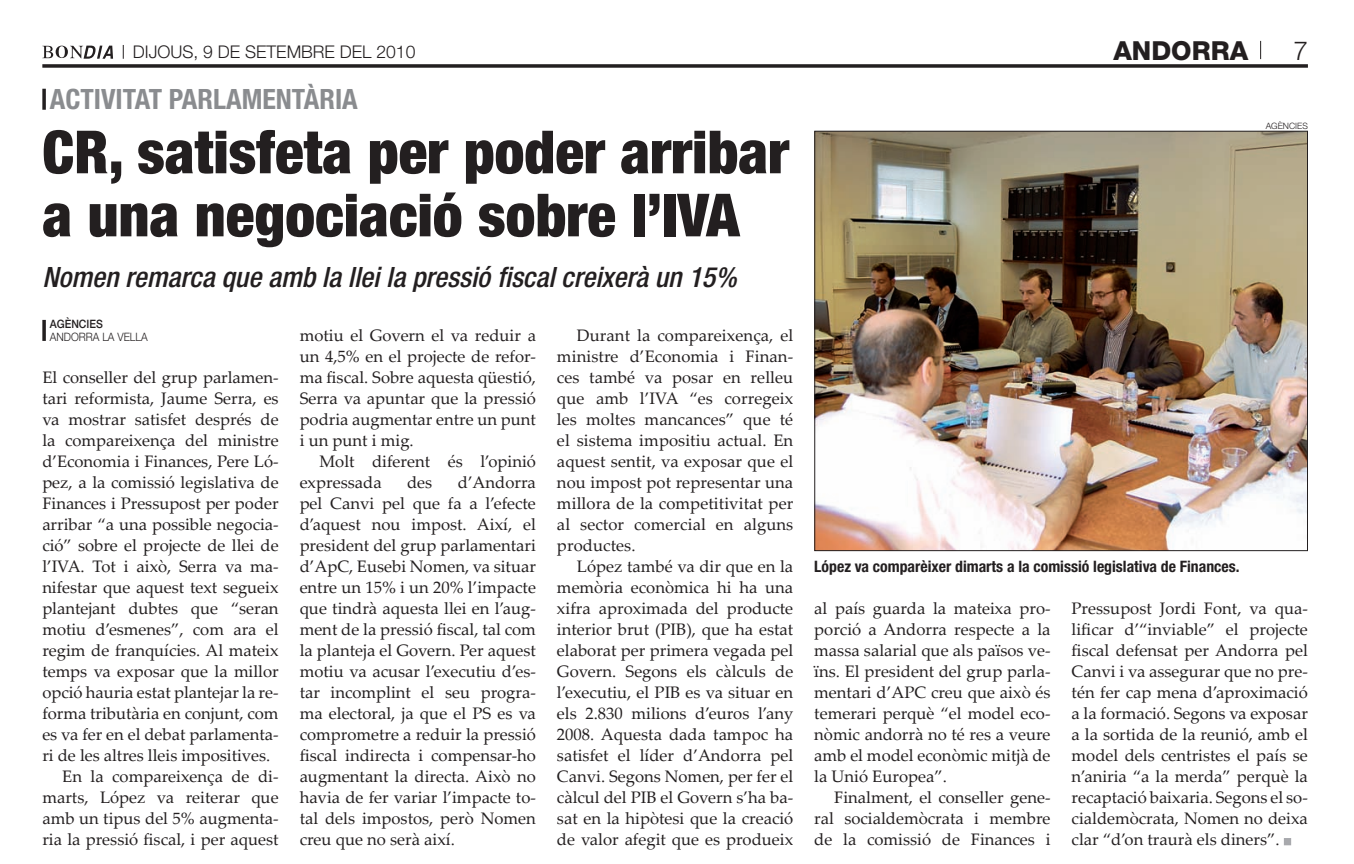
<style>
.page{position:relative;width:1354px;height:864px;background:#fff}
.page>*{position:absolute;margin:0;border:0;box-sizing:border-box;transform-origin:0 0}
.t1{font:900 condensed 59.5px/63px "Helvetica Neue LT Std";color:#231f20}
.t2{font:italic 500 condensed 28px "Helvetica Neue LT Std";color:#231f20}
.t3{font:700 condensed 28px "Helvetica Neue LT Std";color:#8a8c8f}
.t4{font:800 26.25px "Helvetica Neue LT Std";color:#231f20}
.t5{font:300 26.25px "Helvetica Neue LT Std";color:#231f20}
.t6{font:300 17.5px "Helvetica Neue LT Std";color:#231f20}
.t7{font:16.62px/21px "Palatino Linotype";color:#231f20;text-align:justify}
.t8{font:700 condensed 15.75px "Helvetica Neue LT Std";color:#231f20}
.t9{font:300 11.55px/12.2px "Helvetica Neue LT Std";color:#231f20;scale:.91 1}
.t10{font:300 8.75px "Helvetica Neue LT Std";color:#231f20}
.s1{font-weight:500}
</style>
<div class="page">
<svg style="left:42px;top:64px;width:1265px;height:4px;background:#3d3a3b"></svg>
<svg style="left:42px;top:46px;width:71px;height:13px"></svg>
<svg style="left:1260px;top:41px;width:1px;height:18px"></svg>
<svg style="left:123px;top:45px;width:1px;height:14px"></svg>
<svg style="left:1283px;top:838px;width:8px;height:7px"></svg>
<img style="left:816px;top:133px;width:489px;height:416px">
<svg style="left:42px;top:320px;width:4px;height:21px"></svg>
<svg style="left:42px;top:89px;width:4px;height:21px"></svg>
<p class="t6" style="left:133px;top:41px;width:284px">DIJOUS, 9 DE SETEMBRE DEL 2010</p>
<p class="t4" style="left:1113px;top:35px;width:136px">ANDORRA</p>
<p class="t5" style="left:1293px;top:34px;width:16px">7</p>
<p class="t3" style="left:50px;top:82px;width:309px">ACTIVITAT PARLAMENTàRIA</p>
<p class="t1" style="left:42px;top:120px;width:748px">CR, satisfeta per poder arribar a una negociació sobre l’IVA</p>
<p class="t2" style="left:42px;top:261px;width:695px">Nomen remarca que amb la llei la pressió fiscal creixerà un 15%</p>
<p class="t9" style="left:50px;top:318px;width:109px"><span class="s1">AGÈNCIES<br></span>ANDORRA LA VELLA</p>
<p class="t7" style="left:577px;top:324px;width:218px">Durant la compareixença, el</p>
<p class="t7" style="left:557px;top:345px;width:238px">ministre d’Economia i Finan-</p>
<p class="t7" style="left:557px;top:366px;width:238px">ces també va posar en relleu</p>
<p class="t7" style="left:557px;top:387px;width:238px">que amb l’IVA “es corregeix</p>
<p class="t7" style="left:557px;top:408px;width:238px">les moltes mancances” que té</p>
<p class="t7" style="left:557px;top:429px;width:238px">el sistema impositiu actual. En</p>
<p class="t7" style="left:557px;top:450px;width:238px">aquest sentit, va exposar que el</p>
<p class="t7" style="left:557px;top:471px;width:238px">nou impost pot representar una</p>
<p class="t7" style="left:557px;top:492px;width:238px">millora de la competitivitat per</p>
<p class="t7" style="left:557px;top:513px;width:238px">al sector comercial en alguns</p>
<p class="t7" style="left:557px;top:534px;width:80px">productes.</p>
<p class="t7" style="left:577px;top:555px;width:218px">López també va dir que en la</p>
<p class="t7" style="left:557px;top:576px;width:238px">memòria econòmica hi ha una</p>
<p class="t7" style="left:557px;top:597px;width:238px">xifra aproximada del producte</p>
<p class="t7" style="left:557px;top:618px;width:238px">interior brut (PIB), que ha estat</p>
<p class="t7" style="left:557px;top:639px;width:238px">elaborat per primera vegada pel</p>
<p class="t7" style="left:557px;top:660px;width:238px">Govern. Segons els càlculs de</p>
<p class="t7" style="left:557px;top:681px;width:238px">l’executiu, el PIB es va situar en</p>
<p class="t7" style="left:557px;top:702px;width:238px">els 2.830 milions d’euros l’any</p>
<p class="t7" style="left:557px;top:723px;width:238px">2008. Aquesta dada tampoc ha</p>
<p class="t7" style="left:557px;top:744px;width:238px">satisfet el líder d’Andorra pel</p>
<p class="t7" style="left:557px;top:765px;width:238px">Canvi. Segons Nomen, per fer el</p>
<p class="t7" style="left:557px;top:786px;width:238px">càlcul del PIB el Govern s’ha ba-</p>
<p class="t7" style="left:557px;top:807px;width:238px">sat en la hipòtesi que la creació</p>
<p class="t7" style="left:557px;top:828px;width:238px">de valor afegit que es produeix</p>
<p class="t7" style="left:300px;top:324px;width:238px">motiu el Govern el va reduir a</p>
<p class="t7" style="left:300px;top:345px;width:238px">un 4,5% en el projecte de refor-</p>
<p class="t7" style="left:300px;top:366px;width:238px">ma fiscal. Sobre aquesta qüestió,</p>
<p class="t7" style="left:300px;top:387px;width:238px">Serra va apuntar que la pressió</p>
<p class="t7" style="left:300px;top:408px;width:238px">podria augmentar entre un punt</p>
<p class="t7" style="left:300px;top:429px;width:116px">i un punt i mig.</p>
<p class="t7" style="left:319px;top:450px;width:218px">Molt diferent és l’opinió</p>
<p class="t7" style="left:300px;top:471px;width:83px">expressada</p>
<p class="t7" style="left:407px;top:471px;width:27px">des</p>
<p class="t7" style="left:42px;top:366px;width:238px">El conseller del grup parlamen-</p>
<p class="t7" style="left:42px;top:387px;width:238px">tari reformista, Jaume Serra, es</p>
<p class="t7" style="left:42px;top:408px;width:238px">va mostrar satisfet després de</p>
<p class="t7" style="left:42px;top:429px;width:238px">la compareixença del ministre</p>
<p class="t7" style="left:42px;top:450px;width:238px">d’Economia i Finances, Pere Ló-</p>
<p class="t7" style="left:42px;top:471px;width:238px">pez, a la comissió legislativa de</p>
<p class="t7" style="left:42px;top:492px;width:238px">Finances i Pressupost per poder</p>
<p class="t7" style="left:42px;top:513px;width:238px">arribar “a una possible negocia-</p>
<p class="t7" style="left:42px;top:534px;width:238px">ció” sobre el projecte de llei de</p>
<p class="t7" style="left:42px;top:555px;width:238px">l’IVA. Tot i això, Serra va ma-</p>
<p class="t7" style="left:42px;top:576px;width:238px">nifestar que aquest text segueix</p>
<p class="t7" style="left:42px;top:597px;width:238px">plantejant dubtes que “seran</p>
<p class="t7" style="left:42px;top:618px;width:238px">motiu d’esmenes”, com ara el</p>
<p class="t7" style="left:42px;top:639px;width:238px">regim de franquícies. Al mateix</p>
<p class="t7" style="left:42px;top:660px;width:238px">temps va exposar que la millor</p>
<p class="t7" style="left:42px;top:681px;width:238px">opció hauria estat plantejar la re-</p>
<p class="t7" style="left:42px;top:702px;width:238px">forma tributària en conjunt, com</p>
<p class="t7" style="left:42px;top:723px;width:238px">es va fer en el debat parlamenta-</p>
<p class="t7" style="left:42px;top:744px;width:229px">ri de les altres lleis impositives.</p>
<p class="t7" style="left:62px;top:765px;width:218px">En la compareixença de di-</p>
<p class="t7" style="left:42px;top:786px;width:238px">marts, López va reiterar que</p>
<p class="t7" style="left:42px;top:807px;width:238px">amb un tipus del 5% augmenta-</p>
<p class="t7" style="left:42px;top:828px;width:238px">ria la pressió fiscal, i per aquest</p>
<p class="t7" style="left:300px;top:471px;width:238px;text-indent:158px">d’Andorra pel Canvi pel que fa a l’efecte d’aquest nou impost. Així, el president del grup parlamentari d’ApC, Eusebi Nomen, va situar entre un 15% i un 20% l’impacte que tindrà aquesta llei en l’aug&shy;ment de la pressió fiscal, tal com la planteja el Govern. Per aquest motiu va acusar l’executiu d’es&shy;tar incomplint el seu progra&shy;ma electoral, ja que el PS es va comprometre a reduir la pressió fiscal indirecta i compensar-ho augmentant la directa. Això no havia de fer variar l’impacte to&shy;tal dels impostos, però Nomen creu que no serà així.</p>
<p class="t10" style="left:1265px;top:121px;width:35px">AGÈNCIES</p>
<p class="t8" style="left:814px;top:557px;width:427px">López va comparèixer dimarts a la comissió legislativa de Finances.</p>
<p class="t7" style="left:814px;top:597px;width:238px">al país guarda la mateixa pro-</p>
<p class="t7" style="left:814px;top:618px;width:238px">porció a Andorra respecte a la</p>
<p class="t7" style="left:814px;top:639px;width:238px">massa salarial que als països ve-</p>
<p class="t7" style="left:814px;top:660px;width:238px">ïns. El president del grup parla-</p>
<p class="t7" style="left:814px;top:681px;width:238px">mentari d’APC creu que això és</p>
<p class="t7" style="left:814px;top:702px;width:238px">temerari perquè “el model eco-</p>
<p class="t7" style="left:814px;top:723px;width:238px">nòmic andorrà no té res a veure</p>
<p class="t7" style="left:814px;top:744px;width:238px">amb el model econòmic mitjà de</p>
<p class="t7" style="left:814px;top:765px;width:134px">la Unió Europea”.</p>
<p class="t7" style="left:834px;top:786px;width:218px">Finalment, el conseller gene-</p>
<p class="t7" style="left:814px;top:807px;width:238px">ral socialdemòcrata i membre</p>
<p class="t7" style="left:814px;top:828px;width:238px">de la comissió de Finances i</p>
<p class="t7" style="left:1071px;top:597px;width:238px">Pressupost Jordi Font, va qua&shy;lificar d’“inviable” el projecte fiscal defensat per Andorra pel Canvi i va assegurar que no pre&shy;tén fer cap mena d’aproximació a la formació. Segons va exposar a la sortida de la reunió, amb el model dels centristes el país se n’aniria “a la merda” perquè la recaptació baixaria. Segons el so&shy;cialdemòcrata, Nomen no deixa clar “d’on traurà els diners”.</p>
</div>
